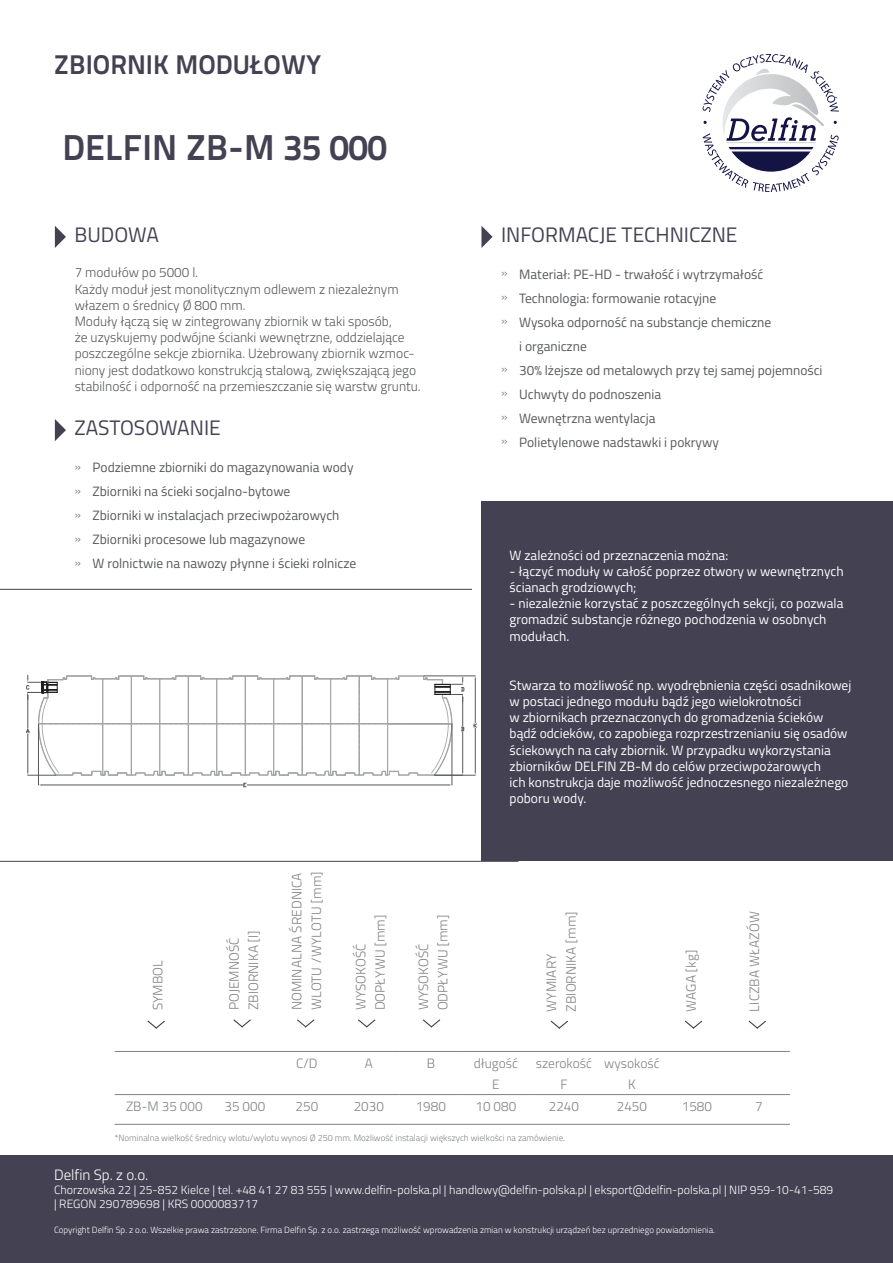
<style>
.page{position:relative;width:893px;height:1263px;background:#fff}
.page>*{position:absolute;margin:0;border:0;box-sizing:border-box;transform-origin:0 0}
.t1{font:700 36px "Titillium Text 22 L";color:#444153}
.t2{font:700 27px "Titillium Text 22 L";color:#444153}
.t3{font:21px "Titillium";color:#444153}
.t4{font:300 15px "Titillium";color:#fff}
.t5{font:13.5px/16.2px "Titillium";color:#fff}
.t6{font:13.5px/24px "Titillium";color:#57585a}
.t7{font:300 13.5px/16.2px "Titillium";color:#57585a}
.t8{font:300 13.5px/19.5px "Titillium Text 22 L";color:#808285}
.t9{font:300 13.5px "Titillium";color:#808285}
.t10{font:100 13.5px "Titillium Text 22 L";color:#444153}
.t11{font:300 12px "Titillium";color:#fff}
.t12{font:300 9px "Titillium";color:#fff}
.t13{font:300 9px "Titillium";color:#808285}
</style>
<div class="page">
<div style="left:0;top:1156px;width:893px;height:107px;background:#444153"></div>
<svg style="left:702px;top:54px;width:137px;height:138px"></svg>
<hr style="left:0;top:589px;width:472px;height:1px;background:#444153">
<svg style="left:481px;top:226px;width:12px;height:22px"></svg>
<svg style="left:55px;top:419px;width:11px;height:22px"></svg>
<svg style="left:55px;top:226px;width:11px;height:22px"></svg>
<hr style="left:115px;top:1051px;width:99px;height:1px;background:#808285">
<hr style="left:214px;top:1051px;width:62px;height:1px;background:#808285">
<hr style="left:276px;top:1051px;width:62px;height:1px;background:#808285">
<hr style="left:338px;top:1051px;width:62px;height:1px;background:#808285">
<hr style="left:400px;top:1051px;width:62px;height:1px;background:#808285">
<hr style="left:462px;top:1051px;width:68px;height:1px;background:#808285">
<hr style="left:530px;top:1051px;width:68px;height:1px;background:#808285">
<hr style="left:598px;top:1051px;width:68px;height:1px;background:#808285">
<hr style="left:666px;top:1051px;width:62px;height:1px;background:#808285">
<hr style="left:728px;top:1051px;width:62px;height:1px;background:#808285">
<hr style="left:115px;top:1094px;width:99px;height:1px;background:#808285">
<hr style="left:214px;top:1094px;width:62px;height:1px;background:#808285">
<hr style="left:276px;top:1094px;width:62px;height:1px;background:#808285">
<hr style="left:338px;top:1094px;width:62px;height:1px;background:#808285">
<hr style="left:400px;top:1094px;width:62px;height:1px;background:#808285">
<hr style="left:462px;top:1094px;width:68px;height:1px;background:#808285">
<hr style="left:530px;top:1094px;width:68px;height:1px;background:#808285">
<hr style="left:598px;top:1094px;width:68px;height:1px;background:#808285">
<hr style="left:666px;top:1094px;width:62px;height:1px;background:#808285">
<hr style="left:728px;top:1094px;width:62px;height:1px;background:#808285">
<hr style="left:115px;top:1124px;width:99px;height:1px;background:#808285">
<hr style="left:214px;top:1124px;width:62px;height:1px;background:#808285">
<hr style="left:276px;top:1124px;width:62px;height:1px;background:#808285">
<hr style="left:338px;top:1124px;width:62px;height:1px;background:#808285">
<hr style="left:400px;top:1124px;width:62px;height:1px;background:#808285">
<hr style="left:462px;top:1124px;width:68px;height:1px;background:#808285">
<hr style="left:530px;top:1124px;width:68px;height:1px;background:#808285">
<hr style="left:598px;top:1124px;width:68px;height:1px;background:#808285">
<hr style="left:666px;top:1124px;width:62px;height:1px;background:#808285">
<hr style="left:728px;top:1124px;width:62px;height:1px;background:#808285">
<svg style="left:297px;top:1019px;width:18px;height:9px"></svg>
<svg style="left:550px;top:1020px;width:18px;height:9px"></svg>
<svg style="left:233px;top:1019px;width:18px;height:9px"></svg>
<svg style="left:147px;top:1020px;width:18px;height:9px"></svg>
<svg style="left:358px;top:1019px;width:18px;height:9px"></svg>
<svg style="left:684px;top:1020px;width:19px;height:9px"></svg>
<svg style="left:422px;top:1019px;width:19px;height:9px"></svg>
<svg style="left:748px;top:1020px;width:18px;height:9px"></svg>
<hr style="left:434px;top:775px;width:41px;height:1px;background:#57585a">
<hr style="left:424px;top:676px;width:51px;height:1px;background:#57585a">
<hr style="left:475px;top:728px;width:1px;height:44px;background:#57585a">
<hr style="left:475px;top:679px;width:1px;height:44px;background:#57585a">
<svg style="left:474px;top:723px;width:3px;height:5px"></svg>
<hr style="left:452px;top:724px;width:1px;height:61px;background:#57585a">
<hr style="left:38px;top:724px;width:1px;height:61px;background:#57585a">
<hr style="left:247px;top:785px;width:201px;height:1px;background:#57585a">
<hr style="left:42px;top:785px;width:201px;height:1px;background:#57585a">
<svg style="left:243px;top:783px;width:4px;height:4px"></svg>
<svg style="left:26px;top:675px;width:438px;height:101px"></svg>
<div style="left:481px;top:502px;width:412px;height:359px;background:#444153"></div>
<hr style="left:0;top:861px;width:518px;height:1px;background:#444153">
<p class="t2" style="left:54px;top:44px;width:269px">ZBIORNIK MODUŁOWY</p>
<p class="t1" style="left:62px;top:119px;width:326px">DELFIN ZB-M 35 000</p>
<p class="t3" style="left:74px;top:219px;width:86px">BUDOWA</p>
<p class="t7" style="left:75px;top:264px;width:125px">7 modułów po 5000 l.</p>
<p class="t7" style="left:75px;top:280px;width:347px">Każdy moduł jest monolitycznym odlewem z niezależnym włazem o średnicy Ø 800 mm.<br>Moduły łączą się w zintegrowany zbiornik w taki sposób,<br>że uzyskujemy podwójne ścianki wewnętrzne, oddzielające poszczególne sekcje zbiornika. Użebrowany zbiornik wzmoc&shy;niony jest dodatkowo konstrukcją stalową, zwiększającą jego stabilność i odporność na przemieszczanie się warstw gruntu.</p>
<p class="t3" style="left:74px;top:412px;width:148px">ZASTOSOWANIE</p>
<p class="t10" style="left:74px;top:456px;width:9px">»</p>
<p class="t10" style="left:74px;top:480px;width:9px">»</p>
<p class="t10" style="left:74px;top:504px;width:9px">»</p>
<p class="t10" style="left:74px;top:528px;width:9px">»</p>
<p class="t10" style="left:74px;top:552px;width:9px">»</p>
<p class="t6" style="left:93px;top:455px;width:262px">Podziemne zbiorniki do magazynowania wody</p>
<p class="t6" style="left:93px;top:479px;width:199px">Zbiorniki na ścieki socjalno-bytowe</p>
<p class="t6" style="left:93px;top:503px;width:248px">Zbiorniki w instalacjach przeciwpożarowych</p>
<p class="t6" style="left:93px;top:527px;width:214px">Zbiorniki procesowe lub magazynowe</p>
<p class="t6" style="left:93px;top:551px;width:265px">W rolnictwie na nawozy płynne i ścieki rolnicze</p>
<p class="t3" style="left:501px;top:219px;width:238px">INFORMACJE TECHNICZNE</p>
<p class="t10" style="left:501px;top:263px;width:9px">»</p>
<p class="t10" style="left:501px;top:287px;width:9px">»</p>
<p class="t10" style="left:501px;top:311px;width:9px">»</p>
<p class="t10" style="left:501px;top:359px;width:9px">»</p>
<p class="t10" style="left:501px;top:383px;width:9px">»</p>
<p class="t10" style="left:501px;top:407px;width:9px">»</p>
<p class="t10" style="left:501px;top:431px;width:9px">»</p>
<p class="t6" style="left:519px;top:262px;width:246px">Materiał: PE-HD - trwałość i wytrzymałość</p>
<p class="t6" style="left:519px;top:286px;width:199px">Technologia: formowanie rotacyjne</p>
<p class="t6" style="left:519px;top:310px;width:254px">Wysoka odporność na substancje chemiczne i organiczne</p>
<p class="t6" style="left:519px;top:358px;width:305px">30% lżejsze od metalowych przy tej samej pojemności</p>
<p class="t6" style="left:519px;top:382px;width:143px">Uchwyty do podnoszenia</p>
<p class="t6" style="left:519px;top:406px;width:138px">Wewnętrzna wentylacja</p>
<p class="t6" style="left:519px;top:430px;width:201px">Polietylenowe nadstawki i pokrywy</p>
<p class="t5" style="left:510px;top:546px;width:220px">W zależności od przeznaczenia można:</p>
<p class="t5" style="left:510px;top:562px;width:336px">- łączyć moduły w całość poprzez otwory w wewnętrznych ścianach grodziowych;</p>
<p class="t5" style="left:510px;top:595px;width:335px">- niezależnie korzystać z poszczególnych sekcji, co pozwala gromadzić substancje różnego pochodzenia w osobnych modułach.</p>
<p class="t5" style="left:510px;top:676px;width:343px">Stwarza to możliwość np. wyodrębnienia części osadnikowej w postaci jednego modułu bądź jego wielokrotności<br>w zbiornikach przeznaczonych do gromadzenia ścieków bądź odcieków, co zapobiega rozprzestrzenianiu się osadów ściekowych na cały zbiornik. W przypadku wykorzystania zbiorników DELFIN ZB-M do celów przeciwpożarowych<br>ich konstrukcja daje możliwość jednoczesnego niezależnego poboru wody.</p>
<p class="t8" style="left:147px;top:1010px;width:52px;rotate:-90deg">SYMBOL</p>
<p class="t8" style="left:224px;top:1010px;width:81px;rotate:-90deg">POJEMNOŚĆ<br>ZBIORNIKA [l]</p>
<p class="t8" style="left:286px;top:1010px;width:140px;rotate:-90deg">NOMINALNA ŚREDNICA<br>WLOTU /WYLOTU [mm]</p>
<p class="t8" style="left:350px;top:1010px;width:68px;rotate:-90deg">WYSOKOŚĆ</p>
<p class="t8" style="left:370px;top:1010px;width:97px;rotate:-90deg">DOPŁYWU [mm]</p>
<p class="t8" style="left:413px;top:1010px;width:68px;rotate:-90deg">WYSOKOŚĆ</p>
<p class="t8" style="left:432px;top:1010px;width:97px;rotate:-90deg">ODPŁYWU [mm]</p>
<p class="t8" style="left:744px;top:1012px;width:102px;rotate:-90deg">LICZBA WŁAZÓW</p>
<p class="t8" style="left:561px;top:1012px;width:102px;rotate:-90deg">ZBIORNIKA [mm]</p>
<p class="t8" style="left:681px;top:1012px;width:63px;rotate:-90deg">WAGA [kg]</p>
<p class="t8" style="left:541px;top:1012px;width:60px;rotate:-90deg">WYMIARY</p>
<p class="t9" style="left:296px;top:1053px;width:23px">C/D</p>
<p class="t9" style="left:365px;top:1053px;width:10px">A</p>
<p class="t9" style="left:427px;top:1053px;width:10px">B</p>
<p class="t9" style="left:474px;top:1053px;width:46px">długość</p>
<p class="t9" style="left:492px;top:1074px;width:9px">E</p>
<p class="t9" style="left:536px;top:1053px;width:58px">szerokość</p>
<p class="t9" style="left:560px;top:1074px;width:9px">F</p>
<p class="t9" style="left:604px;top:1053px;width:57px">wysokość</p>
<p class="t9" style="left:628px;top:1074px;width:9px">K</p>
<p class="t9" style="left:126px;top:1096px;width:78px">ZB-M 35 000</p>
<p class="t9" style="left:225px;top:1096px;width:42px">35 000</p>
<p class="t9" style="left:296px;top:1096px;width:24px">250</p>
<p class="t9" style="left:354px;top:1096px;width:32px">2030</p>
<p class="t9" style="left:416px;top:1096px;width:32px">1980</p>
<p class="t9" style="left:475px;top:1096px;width:42px">10 080</p>
<p class="t9" style="left:549px;top:1096px;width:32px">2240</p>
<p class="t9" style="left:617px;top:1096px;width:32px">2450</p>
<p class="t9" style="left:682px;top:1096px;width:32px">1580</p>
<p class="t9" style="left:755px;top:1096px;width:9px">7</p>
<p class="t13" style="left:115px;top:1132px;width:452px">*Nominalna wielkość średnicy wlotu/wylotu wynosi Ø 250 mm. Możliwość instalacji większych wielkości na zamówienie.</p>
<p class="t4" style="left:54px;top:1163px;width:96px">Delfin Sp. z o.o.</p>
<p class="t11" style="left:54px;top:1181px;width:781px">Chorzowska 22 | 25-852 Kielce | tel. +48 41 27 83 555 | www.delfin-polska.pl | handlowy@delfin-polska.pl | eksport@delfin-polska.pl | NIP 959-10-41-589</p>
<p class="t11" style="left:54px;top:1195px;width:206px">| REGON 290789698 | KRS 0000083717</p>
<p class="t12" style="left:54px;top:1223px;width:663px">Copyright Delfin Sp. z o.o. Wszelkie prawa zastrzeżone. Firma Delfin Sp. z o.o. zastrzega możliwość wprowadzenia zmian w konstrukcji urządzeń bez uprzedniego powiadomienia.</p>
</div>
